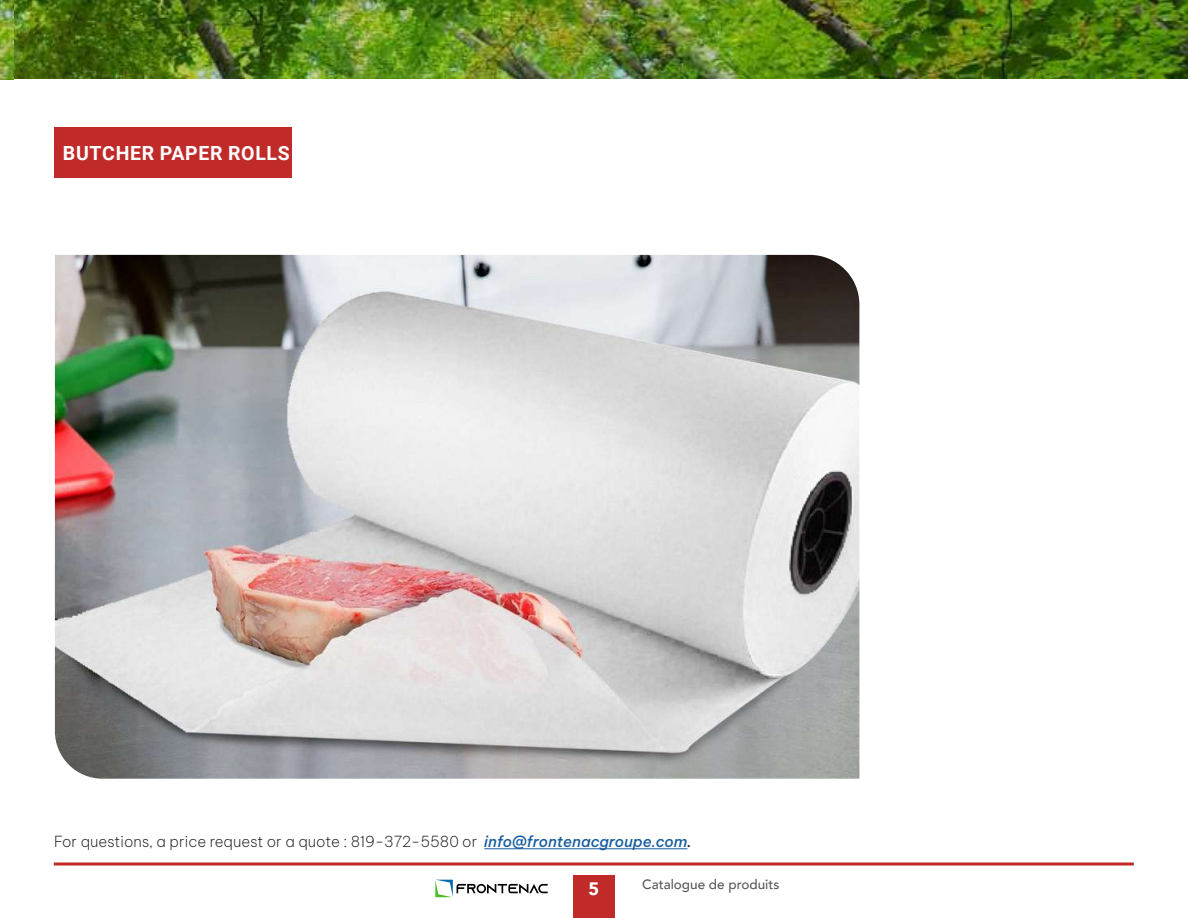
<style>
.page{position:relative;width:1188px;height:918px;background:#fff}
.page>*{position:absolute;margin:0;border:0;box-sizing:border-box;transform-origin:0 0}
.t1{font:700 19.5px "Roboto";letter-spacing:.035em;color:#fff}
.t2{font:900 18px "Avenir";color:#fff}
.t3{font:200 15px "Be Vietnam Pro";color:#231f20}
.t4{font:500 13.5px "Avenir";color:#57585a}
.s1{font-weight:500;font-style:italic;color:#175d9e}
.s2{font-weight:500;font-style:italic}
</style>
<div class="page">
<img style="left:14px;top:0;width:1174px;height:79px">
<svg style="left:54px;top:862px;width:1080px;height:4px;background:#cf5f5e"></svg>
<div style="left:573px;top:875px;width:42px;height:43px;background:#c02b29"></div>
<hr style="left:484px;top:848px;width:203px;height:1px;background:#175d9e">
<svg style="left:435px;top:880px;width:113px;height:17px"></svg>
<img style="left:0;top:0;width:14px;height:79px">
<div style="left:55px;top:127px;width:237px;height:51px;background:#c02b29"></div>
<img style="left:55px;top:255px;width:804px;height:524px">
<h1 class="t1" style="left:63px;top:139px;width:229px">BUTCHER PAPER ROLLS</h1>
<p class="t3" style="left:54px;top:830px;width:639px">For questions, a price request or a quote : 819-372-5580 or <span class="s1">info@frontenacgroupe.com</span><span class="s2">.</span></p>
<p class="t2" style="left:588px;top:873px;width:12px">5</p>
<p class="t4" style="left:642px;top:873px;width:139px">Catalogue de produits</p>
</div>
